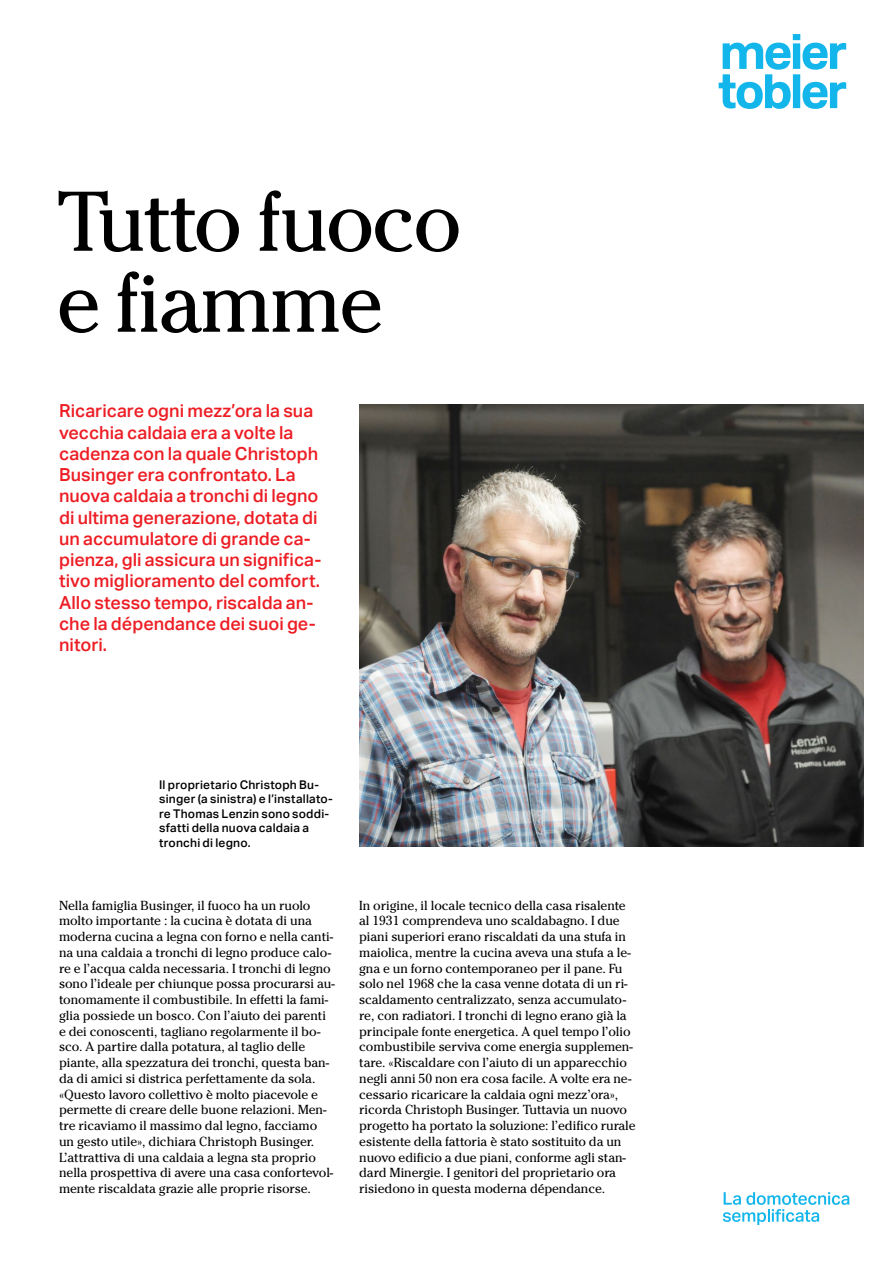
<style>
.page{position:relative;width:893px;height:1263px;background:#fff}
.page>*{position:absolute;margin:0;border:0;box-sizing:border-box;transform-origin:0 0}
.t1{font:84px/81px "Cheltenham ITC Pro";letter-spacing:-.03em;color:#000}
.t2{font:500 18px/21.3px "Aktiv Grotesk";color:#ed1d24}
.t3{font:13.05px/15.8px "Cheltenham ITC Pro";letter-spacing:-.005em;color:#000}
.t4{font:500 12px/14.4px "Aktiv Grotesk";letter-spacing:.02em;color:#000}
</style>
<div class="page">
<img style="left:359px;top:404px;width:504px;height:443px">
<svg style="left:719px;top:34px;width:127px;height:75px"></svg>
<svg style="left:723px;top:1192px;width:126px;height:33px"></svg>
<h1 class="t1" style="left:57px;top:180px;width:407px">Tutto fuoco e fiamme</h1>
<p class="t2" style="left:59px;top:400px;width:264px">Ricaricare ogni mezz’ora la sua vecchia caldaia era a volte la cadenza con la quale Christoph<br>Businger era confrontato. La nuova caldaia a tronchi di legno di ultima generazione, dotata di un accumulatore di grande ca&shy;pienza, gli assicura un significa&shy;tivo miglioramento del comfort.<br>Allo stesso tempo, riscalda an&shy;che la dépendance dei suoi ge&shy;nitori.</p>
<p class="t4" style="left:159px;top:778px;width:175px">Il proprietario Christoph Bu&shy;singer (a sinistra) e l’installato&shy;re Thomas Lenzin sono soddi&shy;sfatti della nuova caldaia a tronchi di legno.</p>
<p class="t3" style="left:59px;top:897px;width:277px">Nella famiglia Businger, il fuoco ha un ruolo molto importante : la cucina è dotata di una moderna cucina a legna con forno e nella canti&shy;na una caldaia a tronchi di legno produce calo&shy;re e l’acqua calda necessaria. I tronchi di legno sono l’ideale per chiunque possa procurarsi au&shy;tonomamente il combustibile. In effetti la fami&shy;glia possiede un bosco. Con l’aiuto dei parenti e dei conoscenti, tagliano regolarmente il bo&shy;sco. A partire dalla potatura, al taglio delle piante, alla spezzatura dei tronchi, questa ban&shy;da di amici si districa perfettamente da sola. «Questo lavoro collettivo è molto piacevole e permette di creare delle buone relazioni. Men&shy;tre ricaviamo il massimo dal legno, facciamo un gesto utile», dichiara Christoph Businger.<br>L’attrattiva di una caldaia a legna sta proprio nella prospettiva di avere una casa confortevol&shy;mente riscaldata grazie alle proprie risorse.</p>
<p class="t3" style="left:359px;top:897px;width:278px">In origine, il locale tecnico della casa risalente al 1931 comprendeva uno scaldabagno. I due piani superiori erano riscaldati da una stufa in maiolica, mentre la cucina aveva una stufa a le&shy;gna e un forno contemporaneo per il pane. Fu solo nel 1968 che la casa venne dotata di un ri&shy;scaldamento centralizzato, senza accumulato&shy;re, con radiatori. I tronchi di legno erano già la principale fonte energetica. A quel tempo l’olio combustibile serviva come energia supplemen&shy;tare. «Riscaldare con l’aiuto di un apparecchio negli anni 50 non era cosa facile. A volte era ne&shy;cessario ricaricare la caldaia ogni mezz’ora», ricorda Christoph Businger. Tuttavia un nuovo progetto ha portato la soluzione: l’edifico rurale esistente della fattoria è stato sostituito da un nuovo edificio a due piani, conforme agli stan&shy;dard Minergie. I genitori del proprietario ora risiedono in questa moderna dépendance.</p>
</div>
